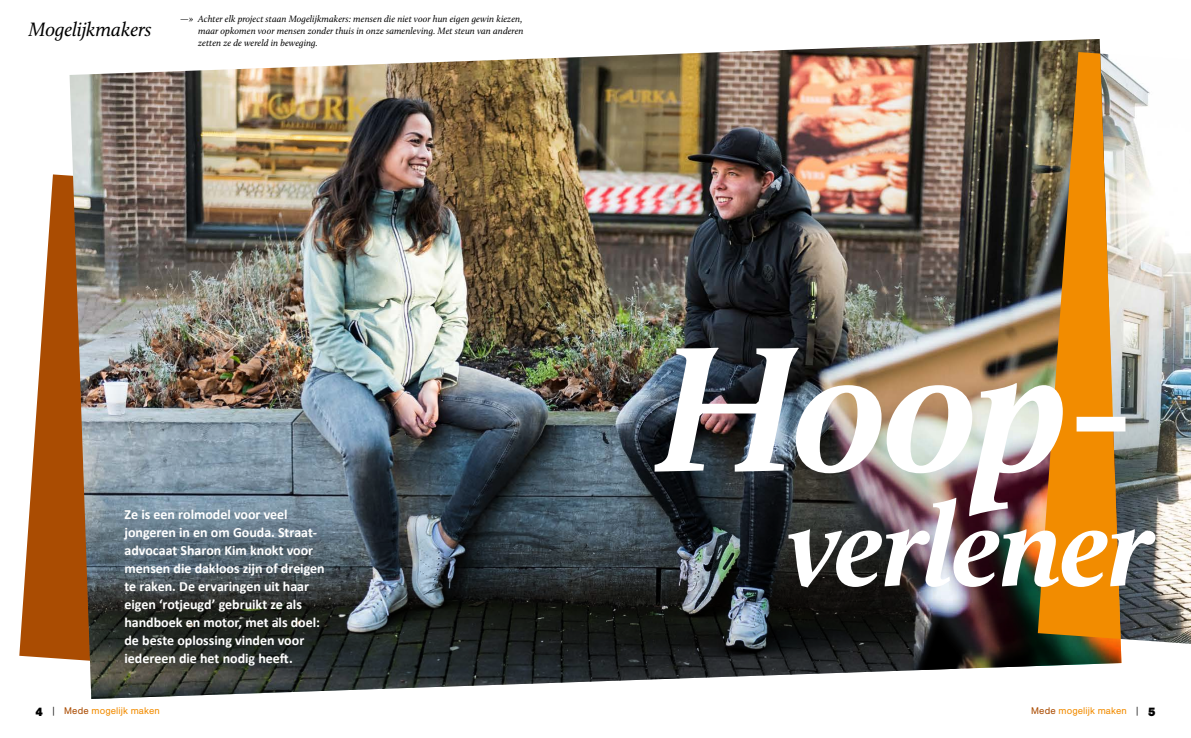
<style>
.page{position:relative;width:1191px;height:738px;background:#fff}
.page>*{position:absolute;margin:0;border:0;box-sizing:border-box;transform-origin:0 0}
.t1{font:italic 20px "Calluna";letter-spacing:-.01em;color:#000}
.t2{font:700 14px/18px "Calibri";letter-spacing:-.005em;color:#fff}
.t3{font:italic 9.5px/12px "Calluna";letter-spacing:.005em;color:#000}
.t4{font:9.5px "AG Book Std";letter-spacing:.01em;color:#f28c00}
.s1{font-weight:900;font-size:12px;color:#000}
.s2{font-weight:300;color:#000}
.s3{color:#aa4c02}
</style>
<div class="page">
<img style="left:1121px;top:69px;width:70px;height:574px">
<svg style="left:19px;top:174px;width:51px;height:486px;fill:#aa4c02"></svg>
<img style="left:70px;top:39px;width:1051px;height:659px">
<img style="left:1037px;top:52px;width:83px;height:586px">
<img style="left:788px;top:497px;width:367px;height:90px">
<img style="left:654px;top:347px;width:471px;height:169px">
<h1 class="t1" style="left:28px;top:17px;width:125px">Mogelijkmakers</h1>
<p class="t3" style="left:198px;top:13px;width:327px;text-indent:-18px">—» Achter elk project staan Mogelijkmakers: mensen die niet voor hun eigen gewin kiezen, maar opkomen voor mensen zonder thuis in onze samenleving. Met steun van anderen zetten ze de wereld in beweging.</p>
<p class="t2" style="left:124px;top:505px;width:202px">Ze is een rolmodel voor veel jongeren in en om Gouda. Straat&shy;advocaat Sharon Kim knokt voor mensen die dakloos zijn of dreigen te raken. De ervaringen uit haar eigen ‘rotjeugd’ gebruikt ze als handboek en motor, met als doel: de beste oplossing vinden voor iedereen die het nodig heeft.</p>
<p class="t4" style="left:35px;top:704px;width:126px"><span class="s1">4</span> <span class="s2">|</span> <span class="s3">Mede</span> mogelijk maken</p>
<p class="t4" style="left:1031px;top:704px;width:126px"><span class="s3">Mede</span> mogelijk maken <span class="s2">|</span> <span class="s1">5</span></p>
</div>
